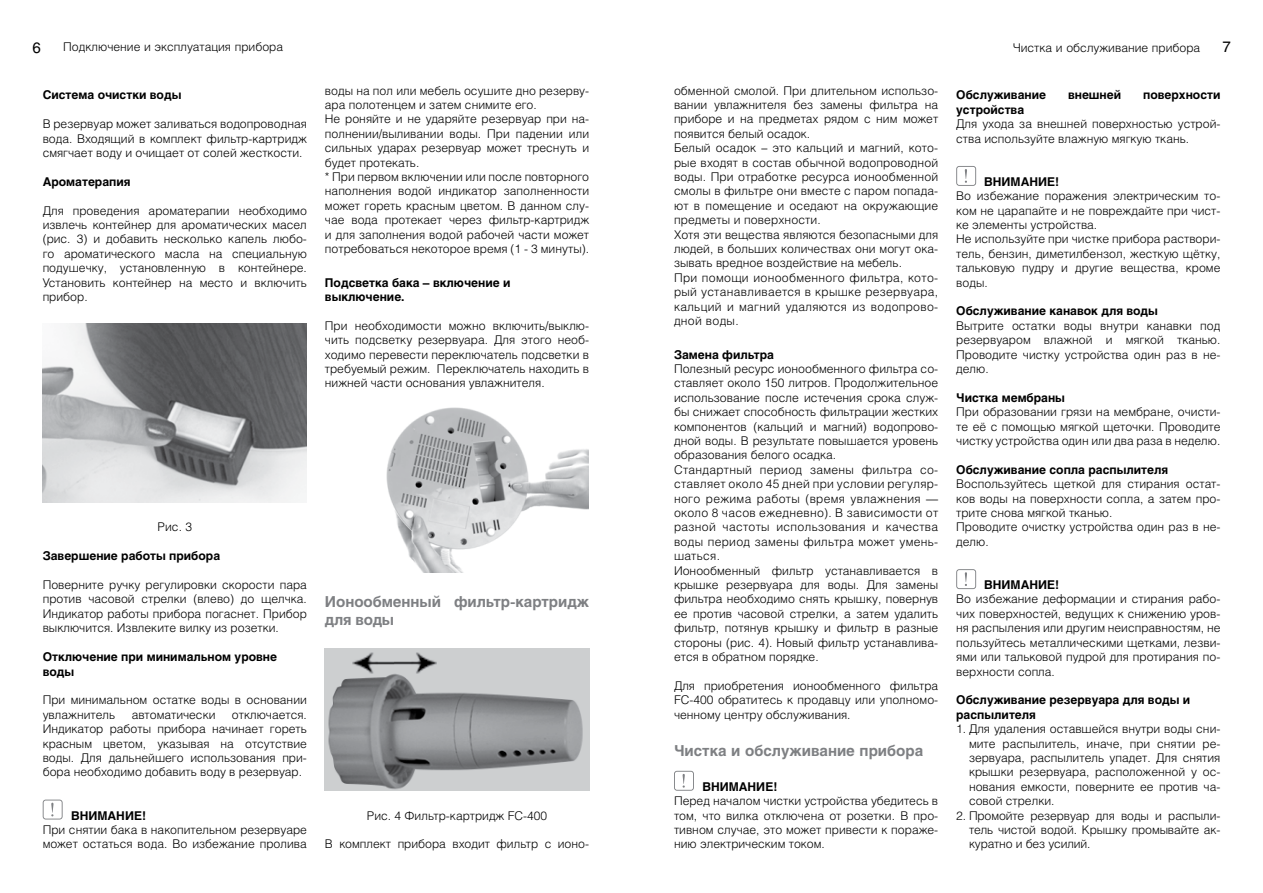
<style>
.page{position:relative;width:1263px;height:893px;background:#fff}
.page>*{position:absolute;margin:0;border:0;box-sizing:border-box;transform-origin:0 0}
.t1{font:700 15px/18px "Helios";letter-spacing:-.005em;color:#7e8083}
.t2{font:15px "Helios";color:#000}
.t3{font:300 12px/14.4px "Helios";color:#000;text-align:justify}
.t4{font:700 12px/14.4px "Helios";color:#000}
</style>
<div class="page">
<img style="left:43px;top:324px;width:264px;height:179px">
<svg style="left:43px;top:800px;width:20px;height:19px"></svg>
<img style="left:386px;top:407px;width:203px;height:166px">
<img style="left:325px;top:649px;width:264px;height:142px">
<svg style="left:674px;top:771px;width:20px;height:20px"></svg>
<svg style="left:956px;top:166px;width:20px;height:20px"></svg>
<svg style="left:956px;top:569px;width:20px;height:20px"></svg>
<p class="t2" style="left:32px;top:38px;width:10px">6</p>
<p class="t3" style="left:63px;top:39px;width:221px">Подключение и эксплуатация прибора</p>
<p class="t3" style="left:1013px;top:40px;width:189px">Чистка и обслуживание прибора</p>
<p class="t2" style="left:1222px;top:38px;width:10px">7</p>
<p class="t4" style="left:43px;top:88px;width:140px">Система очистки воды</p>
<p class="t3" style="left:43px;top:117px;width:266px">В резервуар может заливаться водопроводная вода. Входящий в комплект фильтр-картридж смягчает воду и очищает от солей жесткости.</p>
<p class="t4" style="left:43px;top:174px;width:89px">Ароматерапия</p>
<p class="t3" style="left:43px;top:203px;width:266px">Для проведения ароматерапии необходимо извлечь контейнер для ароматических масел (рис. 3) и добавить несколько капель любо&shy;го ароматического масла на специальную подушечку, установленную в контейнере.<br>Установить контейнер на место и включить прибор.</p>
<p class="t3" style="left:325px;top:83px;width:266px;text-align:left">воды на пол или мебель осушите дно резерву&shy;ара полотенцем и затем снимите его.<br>Не роняйте и не ударяйте резервуар при на&shy;полнении/выливании воды. При падении или сильных ударах резервуар может треснуть и будет протекать.<br>* При первом включении или после повторного наполнения водой индикатор заполненности может гореть красным цветом. В данном слу&shy;чае вода протекает через фильтр-картридж и для заполнения водой рабочей части может потребоваться некоторое время (1 - 3 минуты).</p>
<p class="t4" style="left:325px;top:275px;width:187px">Подсветка бака – включение и выключение.</p>
<p class="t3" style="left:325px;top:318px;width:266px">При необходимости можно включить/выклю&shy;чить подсветку резервуара. Для этого необ&shy;ходимо перевести переключатель подсветки в требуемый режим. Переключатель находить в нижней части основания увлажнителя.</p>
<p class="t3" style="left:674px;top:83px;width:266px;text-align:left">обменной смолой. При длительном использо&shy;вании увлажнителя без замены фильтра на приборе и на предметах рядом с ним может появится белый осадок.<br>Белый осадок – это кальций и магний, кото&shy;рые входят в состав обычной водопроводной воды. При отработке ресурса ионообменной смолы в фильтре они вместе с паром попада&shy;ют в помещение и оседают на окружающие предметы и поверхности.<br>Хотя эти вещества являются безопасными для людей, в больших количествах они могут ока&shy;зывать вредное воздействие на мебель.<br>При помощи ионообменного фильтра, кото&shy;рый устанавливается в крышке резервуара, кальций и магний удаляются из водопрово&shy;дной воды.</p>
<p class="t4" style="left:674px;top:347px;width:102px">Замена фильтра</p>
<p class="t3" style="left:674px;top:361px;width:266px;text-align:left">Полезный ресурс ионообменного фильтра со&shy;ставляет около 150 литров. Продолжительное использование после истечения срока служ&shy;бы снижает способность фильтрации жестких компонентов (кальций и магний) водопрово&shy;дной воды. В результате повышается уровень образования белого осадка.<br>Стандартный период замены фильтра со&shy;ставляет около 45 дней при условии регуляр&shy;ного режима работы (время увлажнения — около 8 часов ежедневно). В зависимости от разной частоты использования и качества воды период замены фильтра может умень&shy;шаться.<br>Ионообменный фильтр устанавливается в крышке резервуара для воды. Для замены фильтра необходимо снять крышку, повернув ее против часовой стрелки, а затем удалить фильтр, потянув крышку и фильтр в разные стороны (рис. 4). Новый фильтр устанавлива&shy;ется в обратном порядке.</p>
<p class="t3" style="left:674px;top:678px;width:266px">Для приобретения ионообменного фильтра FC-400 обратитесь к продавцу или уполномо&shy;ченному центру обслуживания.</p>
<p class="t1" style="left:674px;top:741px;width:251px">Чистка и обслуживание прибора</p>
<p class="t4" style="left:702px;top:779px;width:76px">ВНИМАНИЕ!</p>
<p class="t3" style="left:674px;top:793px;width:266px">Перед началом чистки устройства убедитесь в том, что вилка отключена от розетки. В про&shy;тивном случае, это может привести к пораже&shy;нию электрическим током.</p>
<p class="t4" style="left:956px;top:88px;width:91px">Обслуживание</p>
<p class="t4" style="left:1068px;top:88px;width:55px">внешней</p>
<p class="t4" style="left:1143px;top:88px;width:79px">поверхности</p>
<p class="t4" style="left:956px;top:102px;width:69px">устройства</p>
<p class="t3" style="left:956px;top:117px;width:266px">Для ухода за внешней поверхностью устрой&shy;ства используйте влажную мягкую ткань.</p>
<p class="t4" style="left:984px;top:174px;width:76px">ВНИМАНИЕ!</p>
<p class="t3" style="left:956px;top:189px;width:266px;text-align:left">Во избежание поражения электрическим то&shy;ком не царапайте и не повреждайте при чист&shy;ке элементы устройства.<br>Не используйте при чистке прибора раствори&shy;тель, бензин, диметилбензол, жесткую щётку, тальковую пудру и другие вещества, кроме воды.</p>
<p class="t4" style="left:956px;top:304px;width:203px">Обслуживание канавок для воды</p>
<p class="t3" style="left:956px;top:318px;width:266px">Вытрите остатки воды внутри канавки под резервуаром влажной и мягкой тканью.<br>Проводите чистку устройства один раз в не&shy;делю.</p>
<p class="t4" style="left:956px;top:390px;width:110px">Чистка мембраны</p>
<p class="t3" style="left:956px;top:405px;width:266px">При образовании грязи на мембране, очисти&shy;те её с помощью мягкой щеточки. Проводите чистку устройства один или два раза в неделю.</p>
<p class="t4" style="left:956px;top:462px;width:213px">Обслуживание сопла распылителя</p>
<p class="t3" style="left:956px;top:477px;width:266px;text-align:left">Воспользуйтесь щеткой для стирания остат&shy;ков воды на поверхности сопла, а затем про&shy;трите снова мягкой тканью.<br>Проводите очистку устройства один раз в не&shy;делю.</p>
<p class="t4" style="left:984px;top:578px;width:76px">ВНИМАНИЕ!</p>
<p class="t3" style="left:956px;top:592px;width:266px">Во избежание деформации и стирания рабо&shy;чих поверхностей, ведущих к снижению уров&shy;ня распыления или другим неисправностям, не пользуйтесь металлическими щетками, лезви&shy;ями или тальковой пудрой для протирания по&shy;верхности сопла.</p>
<p class="t4" style="left:956px;top:693px;width:236px">Обслуживание резервуара для воды и распылителя</p>
<p class="t3" style="left:969px;top:721px;width:253px;text-indent:-13px">1. Для удаления оставшейся внутри воды сни&shy;мите распылитель, иначе, при снятии ре&shy;зервуара, распылитель упадет. Для снятия крышки резервуара, расположенной у ос&shy;нования емкости, поверните ее против ча&shy;совой стрелки.</p>
<p class="t3" style="left:969px;top:808px;width:253px;text-indent:-13px">2. Промойте резервуар для воды и распыли&shy;тель чистой водой. Крышку промывайте ак&shy;куратно и без усилий.</p>
<p class="t3" style="left:158px;top:520px;width:36px">Рис. 3</p>
<p class="t4" style="left:43px;top:549px;width:179px">Завершение работы прибора</p>
<p class="t3" style="left:43px;top:577px;width:266px">Поверните ручку регулировки скорости пара против часовой стрелки (влево) до щелчка.<br>Индикатор работы прибора погаснет. Прибор выключится. Извлеките вилку из розетки.</p>
<p class="t4" style="left:43px;top:650px;width:236px">Отключение при минимальном уровне воды</p>
<p class="t3" style="left:43px;top:693px;width:266px">При минимальном остатке воды в основании увлажнитель</p>
<p class="t1" style="left:325px;top:593px;width:266px">Ионообменный фильтр-картридж для воды</p>
<p class="t3" style="left:43px;top:707px;width:266px;text-indent:189px">отключается.<br>Индикатор работы прибора начинает гореть красным цветом, указывая на отсутствие воды. Для дальнейшего использования при&shy;бора необходимо добавить воду в резервуар.</p>
<p class="t4" style="left:71px;top:808px;width:76px">ВНИМАНИЕ!</p>
<p class="t3" style="left:43px;top:822px;width:266px">При снятии бака в накопительном резервуаре может остаться вода. Во избежание пролива</p>
<p class="t3" style="left:132px;top:707px;width:85px">автоматически</p>
<p class="t3" style="left:367px;top:808px;width:182px">Рис. 4 Фильтр-картридж FC-400</p>
<p class="t3" style="left:325px;top:837px;width:266px">В комплект прибора входит фильтр с ионо-</p>
</div>
